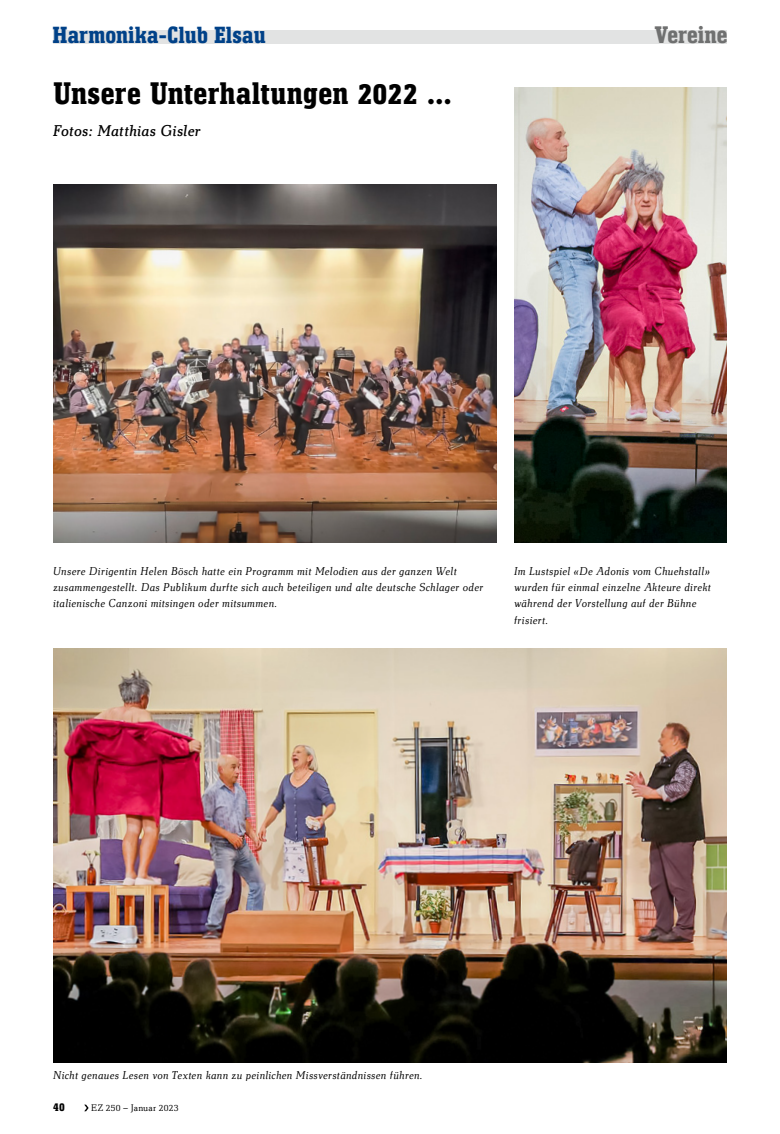
<style>
.page{position:relative;width:780px;height:1134px;background:#fff}
.page>*{position:absolute;margin:0;border:0;box-sizing:border-box;transform-origin:0 0}
.Titel{font:700 32.5px "Technotyp Condensed";letter-spacing:.005em;color:#000}
.t1{font:700 25px "Technotyp Condensed";color:#6f7070}
.Kopf_-_Rubrik_-_rech{font:700 24.38px "Technotyp Condensed";color:#004188}
.Lead{font:italic 16.25px "Technotyp";letter-spacing:.005em;color:#000}
.t2{font:700 12.5px "Technotyp Condensed";color:#000}
.Legende{font:italic 300 11.88px/16.2px "Technotyp";letter-spacing:.015em;color:#000}
.t3{font:300 10px "Technotyp";letter-spacing:.02em;color:#000}
</style>
<div class="page">
<div style="left:53px;top:30px;width:673px;height:13px;background:#e2e3e3"></div>
<svg style="left:84px;top:1104px;width:5px;height:7px"></svg>
<img style="left:53px;top:185px;width:443px;height:357px">
<img style="left:514px;top:87px;width:212px;height:455px">
<img style="left:53px;top:649px;width:673px;height:413px">
<p class="Kopf_-_Rubrik_-_rech" style="left:53px;top:21px;width:215px">Harmonika-Club Elsau</p>
<p class="Titel" style="left:53px;top:74px;width:400px">Unsere Unterhaltungen 2022 …</p>
<p class="Lead" style="left:53px;top:122px;width:149px">Fotos: Matthias Gisler</p>
<h2 class="t1" style="left:655px;top:20px;width:74px">Vereine</h2>
<p class="Legende" style="left:53px;top:563px;width:405px">Unsere Dirigentin Helen Bösch hatte ein Programm mit Melodien aus der ganzen Welt</p>
<p class="Legende" style="left:53px;top:579px;width:432px">zusammengestellt. Das Publikum durfte sich auch beteiligen und alte deutsche Schlager oder italienische Canzoni mitsingen oder mitsummen.</p>
<p class="Legende" style="left:514px;top:563px;width:199px">Im Lustspiel «De Adonis vom Chuehstall» wurden für einmal einzelne Akteure direkt während der Vorstellung auf der Bühne frisiert.</p>
<p class="Legende" style="left:53px;top:1067px;width:371px">Nicht genaues Lesen von Texten kann zu peinlichen Missverständnissen führen.</p>
<p class="t2" style="left:53px;top:1100px;width:13px">40</p>
<p class="t3" style="left:91px;top:1102px;width:89px">EZ 250 – Januar 2023</p>
</div>
